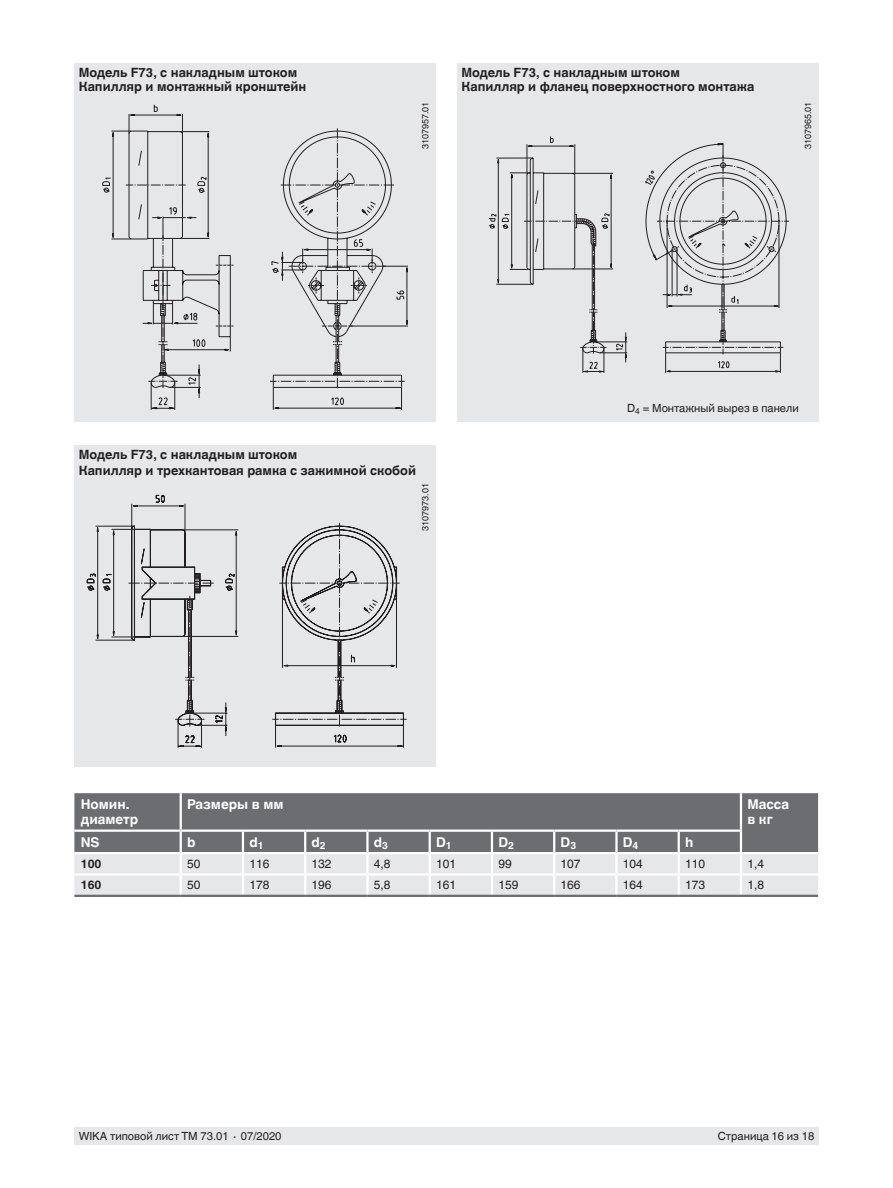
<style>
.page{position:relative;width:893px;height:1188px;background:#fff}
.page>*{position:absolute;margin:0;border:0;box-sizing:border-box;transform-origin:0 0}
.t1{font:700 13.5px/15px "Helvetica World";color:#fff}
.t2{font:700 12.75px/13.5px "Helvetica World";color:#231f20}
.t3{font:12px "Helvetica World";color:#231f20}
.t4{font:700 12px "Helvetica World";color:#231f20}
.t5{font:11.25px "Helvetica World";color:#231f20}
.t6{font:9px "Helvetica World";color:#231f20}
</style>
<div class="page">
<div style="left:74px;top:1128px;width:745px;height:17px;background:#e6e7e9"></div>
<div style="left:74px;top:64px;width:362px;height:358px;background:#e6e7e9"></div>
<div style="left:457px;top:64px;width:362px;height:358px;background:#e6e7e9"></div>
<div style="left:74px;top:445px;width:362px;height:322px;background:#e6e7e9"></div>
<div style="left:74px;top:793px;width:744px;height:59px;background:#6c6d70"></div>
<hr style="left:74px;top:830px;width:107px;height:2px;background:#fff">
<hr style="left:180px;top:832px;width:2px;height:20px;background:#fff">
<hr style="left:242px;top:832px;width:2px;height:20px;background:#fff">
<hr style="left:304px;top:832px;width:2px;height:20px;background:#fff">
<hr style="left:366px;top:832px;width:3px;height:20px;background:#fff">
<hr style="left:429px;top:832px;width:2px;height:20px;background:#fff">
<hr style="left:491px;top:832px;width:2px;height:20px;background:#fff">
<hr style="left:553px;top:832px;width:2px;height:20px;background:#fff">
<hr style="left:615px;top:832px;width:3px;height:20px;background:#fff">
<hr style="left:678px;top:832px;width:2px;height:20px;background:#fff">
<hr style="left:740px;top:832px;width:2px;height:20px;background:#fff">
<svg style="left:74px;top:854px;width:744px;height:41px;background:#e7e8ea"></svg>
<hr style="left:180px;top:793px;width:2px;height:37px;background:#fff">
<hr style="left:740px;top:793px;width:2px;height:37px;background:#fff">
<hr style="left:181px;top:830px;width:62px;height:2px;background:#fff">
<hr style="left:243px;top:830px;width:62px;height:2px;background:#fff">
<hr style="left:305px;top:830px;width:62px;height:2px;background:#fff">
<hr style="left:367px;top:830px;width:63px;height:2px;background:#fff">
<hr style="left:430px;top:830px;width:62px;height:2px;background:#fff">
<hr style="left:492px;top:830px;width:62px;height:2px;background:#fff">
<hr style="left:554px;top:830px;width:62px;height:2px;background:#fff">
<hr style="left:616px;top:830px;width:63px;height:2px;background:#fff">
<hr style="left:679px;top:830px;width:63px;height:2px;background:#fff">
<hr style="left:74px;top:895px;width:107px;height:2px;background:#6c6d70">
<hr style="left:181px;top:895px;width:62px;height:2px;background:#6c6d70">
<hr style="left:243px;top:895px;width:62px;height:2px;background:#6c6d70">
<hr style="left:305px;top:895px;width:62px;height:2px;background:#6c6d70">
<hr style="left:367px;top:895px;width:63px;height:2px;background:#6c6d70">
<hr style="left:430px;top:895px;width:62px;height:2px;background:#6c6d70">
<hr style="left:492px;top:895px;width:62px;height:2px;background:#6c6d70">
<hr style="left:554px;top:895px;width:62px;height:2px;background:#6c6d70">
<hr style="left:616px;top:895px;width:63px;height:2px;background:#6c6d70">
<hr style="left:679px;top:895px;width:62px;height:2px;background:#6c6d70">
<hr style="left:741px;top:895px;width:77px;height:2px;background:#6c6d70">
<svg style="left:102px;top:104px;width:306px;height:306px"></svg>
<svg style="left:488px;top:136px;width:299px;height:237px"></svg>
<svg style="left:87px;top:495px;width:320px;height:253px"></svg>
<p class="t2" style="left:79px;top:66px;width:229px">Модель F73, с накладным штоком<br>Капилляр и монтажный кронштейн</p>
<p class="t6" style="left:420px;top:149px;width:49px;rotate:-90deg">3107957.01</p>
<p class="t2" style="left:461px;top:66px;width:294px">Модель F73, с накладным штоком<br>Капилляр и фланец поверхностного монтажа</p>
<p class="t6" style="left:803px;top:149px;width:49px;rotate:-90deg">3107965.01</p>
<p class="t2" style="left:79px;top:446px;width:339px;line-height:16.5px">Модель F73, с накладным штоком<br>Капилляр и трехкантовая рамка с зажимной скобой</p>
<p class="t6" style="left:420px;top:531px;width:49px;rotate:-90deg">3107973.01</p>
<p class="t5" style="left:627px;top:402px;width:173px">D<sub>4</sub> = Монтажный вырез в панели</p>
<p class="t1" style="left:81px;top:797px;width:59px">Номин. диаметр</p>
<p class="t1" style="left:187px;top:797px;width:98px">Размеры в мм</p>
<p class="t1" style="left:747px;top:797px;width:43px">Масса в кг</p>
<p class="t1" style="left:81px;top:835px;width:20px">NS</p>
<p class="t1" style="left:187px;top:835px;width:10px">b</p>
<p class="t1" style="left:249px;top:835px;width:16px">d<sub>1</sub></p>
<p class="t1" style="left:312px;top:835px;width:16px">d<sub>2</sub></p>
<p class="t1" style="left:374px;top:835px;width:16px">d<sub>3</sub></p>
<p class="t1" style="left:436px;top:835px;width:17px">D<sub>1</sub></p>
<p class="t1" style="left:498px;top:835px;width:17px">D<sub>2</sub></p>
<p class="t1" style="left:561px;top:835px;width:17px">D<sub>3</sub></p>
<p class="t1" style="left:623px;top:835px;width:17px">D<sub>4</sub></p>
<p class="t1" style="left:685px;top:835px;width:10px">h</p>
<p class="t4" style="left:81px;top:857px;width:22px">100</p>
<p class="t3" style="left:187px;top:857px;width:15px">50</p>
<p class="t3" style="left:249px;top:857px;width:22px">116</p>
<p class="t3" style="left:312px;top:857px;width:22px">132</p>
<p class="t3" style="left:374px;top:857px;width:18px">4,8</p>
<p class="t3" style="left:436px;top:857px;width:22px">101</p>
<p class="t3" style="left:498px;top:857px;width:15px">99</p>
<p class="t3" style="left:561px;top:857px;width:22px">107</p>
<p class="t3" style="left:623px;top:857px;width:22px">104</p>
<p class="t3" style="left:685px;top:857px;width:22px">110</p>
<p class="t3" style="left:747px;top:857px;width:18px">1,4</p>
<p class="t4" style="left:81px;top:878px;width:22px">160</p>
<p class="t3" style="left:187px;top:878px;width:15px">50</p>
<p class="t3" style="left:249px;top:878px;width:22px">178</p>
<p class="t3" style="left:312px;top:878px;width:22px">196</p>
<p class="t3" style="left:374px;top:878px;width:18px">5,8</p>
<p class="t3" style="left:436px;top:878px;width:22px">161</p>
<p class="t3" style="left:498px;top:878px;width:22px">159</p>
<p class="t3" style="left:561px;top:878px;width:22px">166</p>
<p class="t3" style="left:623px;top:878px;width:22px">164</p>
<p class="t3" style="left:685px;top:878px;width:22px">173</p>
<p class="t3" style="left:747px;top:878px;width:18px">1,8</p>
<p class="t5" style="left:79px;top:1130px;width:204px">WIKA типовой лист TM 73.01 ∙ 07/2020</p>
<p class="t5" style="left:718px;top:1130px;width:98px">Страница 16 из 18</p>
</div>
